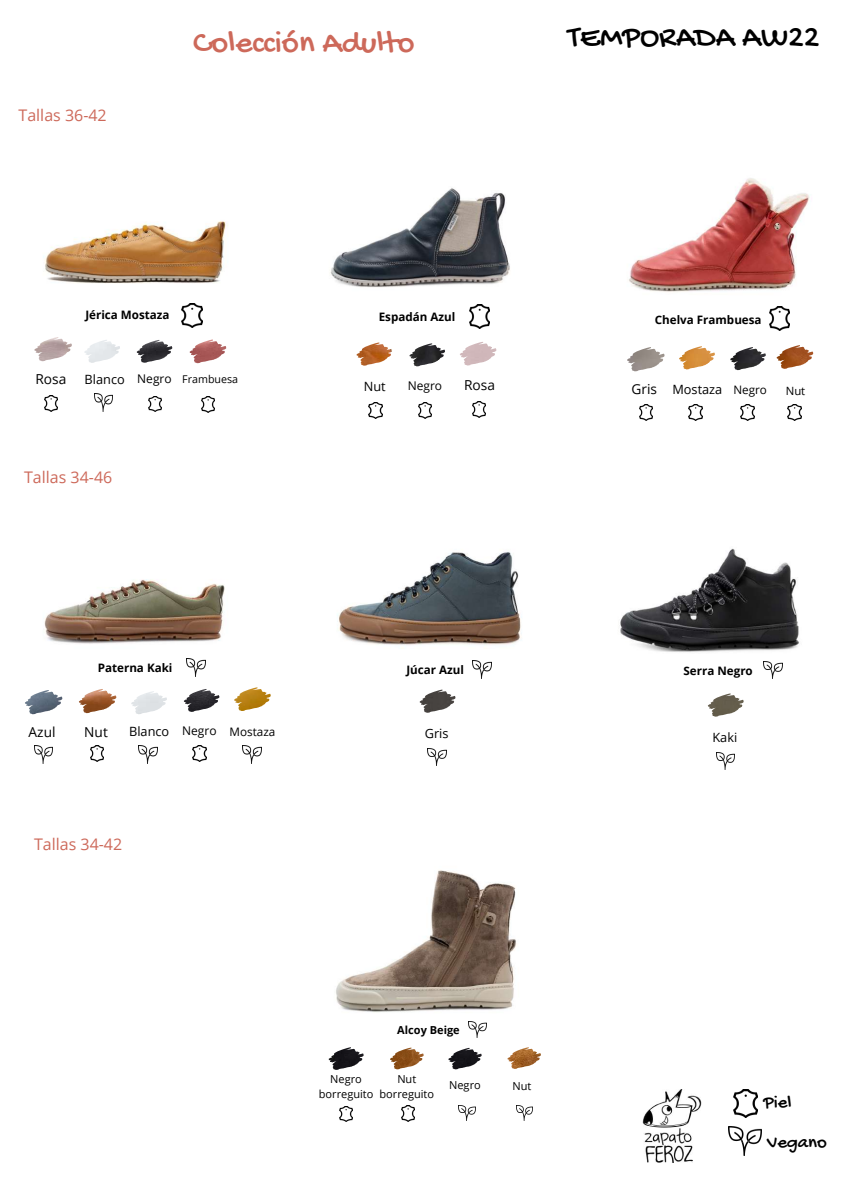
<style>
.page{position:relative;width:842px;height:1191px;background:#fff}
.page>*{position:absolute;margin:0;border:0;box-sizing:border-box;transform-origin:0 0}
.t1{font:33px "Gochi Hand";color:#cd695a}
.t2{font:32px "Gochi Hand";color:#000}
.t3{font:18.8px/40.7px "Gochi Hand";color:#000}
.t4{font:16px "Open Sans";color:#cd695a}
.t5{font:13.7px "Open Sans";color:#000}
.t6{font:12.7px "Open Sans";color:#000}
.t7{font:12px "Open Sans";color:#000}
.t8{font:11.7px "Open Sans";color:#000}
.t9{font:700 11.6px "Open Sans";color:#000}
.t10{font:11.4px "Open Sans";color:#000}
.t11{font:11px/14.8px "Open Sans";color:#000;text-align:center}
.t12{font:700 11px "Open Sans";color:#000}
.t13{font:10.7px "Open Sans";color:#000}
.s1{font-size:12.7px}
.s2{font-size:12px}
.s3{font-size:13.7px}
.s4{font-size:11.7px}
</style>
<div class="page">
<img style="left:330px;top:188px;width:180px;height:141px">
<img style="left:629px;top:178px;width:181px;height:149px">
<img style="left:329px;top:1047px;width:35px;height:22px">
<img style="left:390px;top:1047px;width:34px;height:22px">
<img style="left:448px;top:1047px;width:34px;height:22px">
<img style="left:507px;top:1047px;width:34px;height:21px">
<img style="left:336px;top:870px;width:181px;height:168px">
<img style="left:468px;top:1021px;width:18px;height:16px">
<img style="left:459px;top:1105px;width:16px;height:15px">
<img style="left:43px;top:221px;width:185px;height:128px">
<img style="left:679px;top:346px;width:36px;height:23px">
<img style="left:627px;top:347px;width:38px;height:24px">
<img style="left:730px;top:347px;width:36px;height:23px">
<img style="left:776px;top:345px;width:37px;height:24px">
<img style="left:734px;top:1089px;width:24px;height:28px">
<img style="left:729px;top:1126px;width:32px;height:29px">
<img style="left:642px;top:1089px;width:60px;height:72px">
<img style="left:339px;top:1106px;width:14px;height:15px">
<img style="left:401px;top:1105px;width:14px;height:15px">
<img style="left:516px;top:1105px;width:16px;height:15px">
<img style="left:770px;top:307px;width:20px;height:24px">
<img style="left:182px;top:303px;width:20px;height:24px">
<img style="left:84px;top:340px;width:36px;height:23px">
<img style="left:34px;top:337px;width:38px;height:24px">
<img style="left:137px;top:340px;width:35px;height:23px">
<img style="left:190px;top:339px;width:36px;height:24px">
<img style="left:639px;top:404px;width:14px;height:16px">
<img style="left:689px;top:405px;width:13px;height:15px">
<img style="left:741px;top:405px;width:13px;height:15px">
<img style="left:788px;top:404px;width:13px;height:16px">
<img style="left:44px;top:395px;width:14px;height:16px">
<img style="left:148px;top:396px;width:14px;height:16px">
<img style="left:201px;top:396px;width:14px;height:16px">
<img style="left:94px;top:394px;width:19px;height:17px">
<img style="left:469px;top:304px;width:20px;height:24px">
<img style="left:356px;top:342px;width:36px;height:23px">
<img style="left:409px;top:343px;width:36px;height:23px">
<img style="left:460px;top:342px;width:36px;height:23px">
<img style="left:418px;top:402px;width:14px;height:16px">
<img style="left:472px;top:401px;width:14px;height:16px">
<img style="left:369px;top:402px;width:13px;height:16px">
<img style="left:620px;top:548px;width:180px;height:131px">
<img style="left:337px;top:552px;width:185px;height:127px">
<img style="left:472px;top:660px;width:19px;height:18px">
<img style="left:44px;top:579px;width:181px;height:120px">
<img style="left:187px;top:658px;width:19px;height:18px">
<img style="left:763px;top:661px;width:19px;height:17px">
<img style="left:420px;top:689px;width:35px;height:23px">
<img style="left:428px;top:748px;width:19px;height:17px">
<img style="left:131px;top:691px;width:36px;height:23px">
<img style="left:79px;top:689px;width:37px;height:24px">
<img style="left:184px;top:689px;width:35px;height:22px">
<img style="left:234px;top:687px;width:37px;height:24px">
<img style="left:90px;top:745px;width:14px;height:16px">
<img style="left:193px;top:745px;width:13px;height:16px">
<img style="left:139px;top:745px;width:18px;height:18px">
<img style="left:25px;top:690px;width:37px;height:24px">
<img style="left:34px;top:745px;width:19px;height:18px">
<img style="left:243px;top:745px;width:19px;height:18px">
<img style="left:708px;top:693px;width:36px;height:23px">
<img style="left:716px;top:752px;width:19px;height:17px">
<h3 class="t4" style="left:19px;top:104px;width:90px">Tallas 36-42</h3>
<h1 class="t1" style="left:193px;top:25px;width:223px">Colección Adulto</h1>
<h2 class="t2" style="left:568px;top:20px;width:253px">TEMPORADA AW22</h2>
<p class="t9" style="left:85px;top:306px;width:86px">Jérica Mostaza</p>
<p class="t9" style="left:655px;top:312px;width:108px">Chelva Frambuesa</p>
<p class="t9" style="left:379px;top:308px;width:78px">Espadán Azul</p>
<p class="t5" style="left:36px;top:369px;width:32px">Rosa</p>
<p class="t13" style="left:85px;top:371px;width:155px"><span class="s1">Blanco</span> <span class="s2">Negro</span> Frambuesa</p>
<p class="t6" style="left:364px;top:377px;width:23px">Nut</p>
<p class="t7" style="left:408px;top:377px;width:36px">Negro</p>
<p class="t5" style="left:464px;top:375px;width:32px">Rosa</p>
<h3 class="t4" style="left:24px;top:466px;width:90px">Tallas 34-46</h3>
<p class="t6" style="left:631px;top:380px;width:137px"><span class="s3">Gris</span> Mostaza <span class="s4">Negro</span></p>
<p class="t10" style="left:786px;top:382px;width:21px">Nut</p>
<p class="t9" style="left:98px;top:659px;width:76px">Paterna Kaki</p>
<p class="t9" style="left:406px;top:661px;width:59px">Júcar Azul</p>
<p class="t9" style="left:684px;top:662px;width:71px">Serra Negro</p>
<p class="t5" style="left:29px;top:722px;width:28px">Azul</p>
<p class="t5" style="left:84px;top:722px;width:25px">Nut</p>
<p class="t8" style="left:129px;top:723px;width:148px"><span class="s1">Blanco</span> <span class="s2">Negro</span> Mostaza</p>
<p class="t6" style="left:425px;top:724px;width:25px">Gris</p>
<p class="t6" style="left:712px;top:728px;width:26px">Kaki</p>
<h3 class="t4" style="left:34px;top:832px;width:90px">Tallas 34-42</h3>
<p class="t12" style="left:397px;top:1021px;width:64px">Alcoy Beige</p>
<p class="t11" style="left:319px;top:1071px;width:56px">Negro borreguito</p>
<p class="t11" style="left:379px;top:1070px;width:56px">Nut borreguito</p>
<p class="t11" style="left:512px;top:1078px;width:20px">Nut</p>
<p class="t11" style="left:449px;top:1077px;width:33px">Negro</p>
<h3 class="t3" style="left:763px;top:1082px;width:65px">Piel<br>Vegano</h3>
</div>
